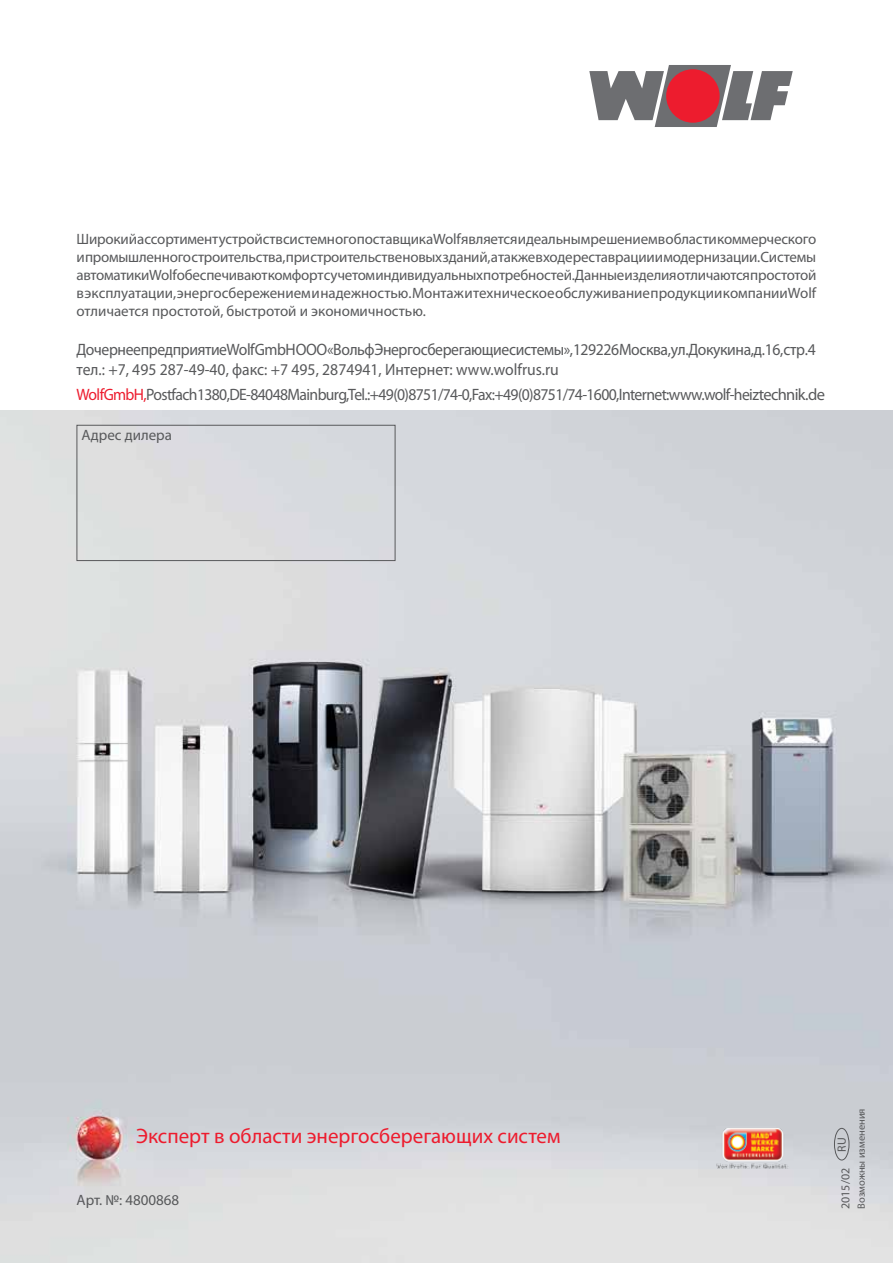
<style>
.page{position:relative;width:893px;height:1263px;background:#fff}
.page>*{position:absolute;margin:0;border:0;box-sizing:border-box;transform-origin:0 0}
.t1{font:21px "Myriad Pro";color:#ed1c2e}
.t2{font:16.5px/19.8px "Myriad Pro";letter-spacing:-.025em;color:#58595b;scale:.95 1}
.t3{font:15px/18px "Myriad Pro";color:#58595b;text-align:justify}
.t4{font:12px "Myriad Pro";color:#58595b}
.t5{font:10.5px "Myriad Pro";color:#58595b}
.s1{color:#ed1c2e}
</style>
<div class="page">
<img style="left:0;top:410px;width:893px;height:853px">
<svg style="left:589px;top:65px;width:204px;height:62px"></svg>
<div style="left:666px;top:69px;width:54px;height:54px;background:#ed1c2e;border-radius:50%"></div>
<img style="left:710px;top:1128px;width:85px;height:41px">
<div style="left:834px;top:1128px;width:15px;height:32px;border:1px solid #58595b;border-radius:50%"></div>
<div style="left:77px;top:425px;width:318px;height:136px;border:1px solid #58595b"></div>
<p class="t3" style="left:77px;top:230px;width:741px">Широкий ассортимент устройств системного поставщика Wolf является идеальным решением в области коммерческого и промышленного строительства, при строительстве новых зданий, а также в ходе реставрации и модернизации. Системы автоматики Wolf обеспечивают комфорт с учетом индивидуальных потребностей. Данные изделия отличаются простотой в эксплуатации, энергосбережением и надежностью. Монтаж и техническое обслуживание продукции компании Wolf отличается простотой, быстротой и экономичностью.</p>
<p class="t2" style="left:77px;top:340px;width:780px">Дочернее предприятие Wolf GmbH ООО «Вольф Энергосберегающие системы», 129226 Москва, ул. Докукина, д. 16, стр. 4 тел.: +7, 495 287-49-40, факс: +7 495, 2874941, Интернет: www.wolfrus.ru</p>
<p class="t2" style="left:77px;top:384px;width:789px"><span class="s1">Wolf GmbH,</span> Postfach 1380, DE-84048 Mainburg, Tel.: +49 (0)8751/74-0, Fax: +49 (0)8751/74-1600, Internet: www.wolf-heiztechnik.de</p>
<p class="t3" style="left:82px;top:426px;width:92px">Адрес дилера</p>
<h1 class="t1" style="left:136px;top:1123px;width:426px">Эксперт в области энергосберегающих систем</h1>
<p class="t3" style="left:77px;top:1191px;width:104px">Арт. №: 4800868</p>
<p class="t5" style="left:855px;top:1209px;width:102px;rotate:-90deg">Возможны изменения</p>
<p class="t4" style="left:834px;top:1152px;width:16px;rotate:-90deg">RU</p>
<p class="t4" style="left:838px;top:1209px;width:43px;rotate:-90deg">2015/02</p>
</div>
